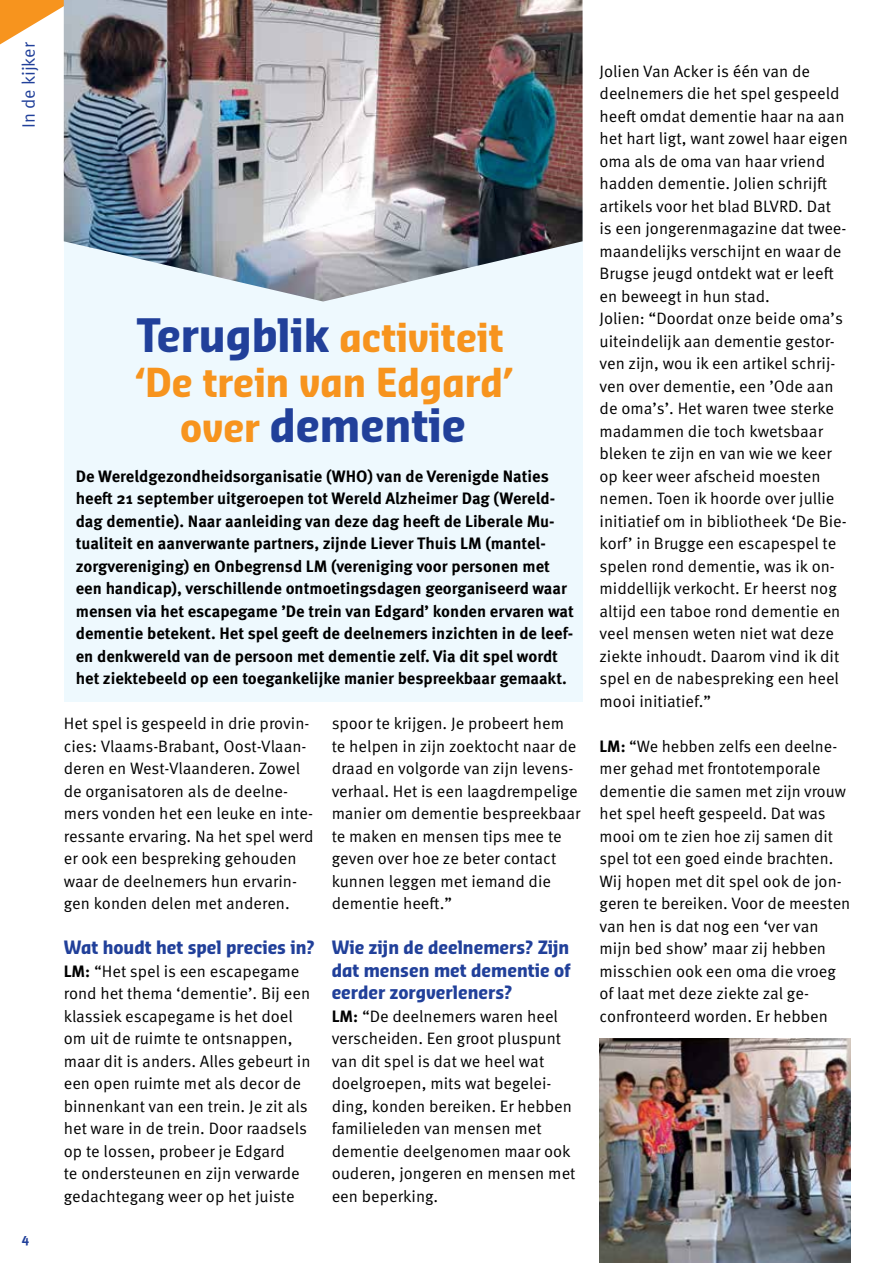
<style>
.page{position:relative;width:893px;height:1263px;background:#fff}
.page>*{position:absolute;margin:0;border:0;box-sizing:border-box;transform-origin:0 0}
.t1{font:700 45px "Sansa Con Pro";color:#21409a}
.t2{font:700 39px/45px "Sansa Con Pro";color:#f7941e}
.t3{font:700 18px/22.5px "Sansa Con Pro";color:#21409a;text-align:justify}
.t4{font:18px "Meta Pro Norm";color:#21409a}
.t5{font:16.5px/22.5px "Meta Pro Norm";color:#000}
.t6{font:700 16.5px/22.5px "Meta Pro";color:#000}
.t7{font:700 13.5px "Meta Pro";color:#21409a}
.s1{font-size:45px;color:#21409a}
.s2{font-size:39px;color:#f7941e}
.s3{font-family:"Meta Pro";font-weight:700}
</style>
<div class="page">
<div style="left:64px;top:202px;width:519px;height:500px;background:#eef9fe"></div>
<svg style="left:0;top:0;width:64px;height:52px"></svg>
<img style="left:64px;top:0;width:519px;height:302px">
<img style="left:600px;top:1039px;width:250px;height:224px">
<p class="t4" style="left:15px;top:128px;width:87px;rotate:-90deg">In de kijker</p>
<p class="t7" style="left:22px;top:1228px;width:9px">4</p>
<h2 class="t2" style="left:134px;top:315px;width:380px"><span class="s1">Terugblik</span> activiteit ‘De trein van Edgard’</h2>
<h1 class="t1" style="left:180px;top:394px;width:287px"><span class="s2">over</span> dementie</h1>
<p class="t6" style="left:76px;top:463px;width:500px">De Wereldgezondheidsorganisatie (WHO) van de Verenigde Naties heeft 21 september uitgeroepen tot Wereld Alzheimer Dag (Wereld&shy;dag dementie). Naar aanleiding van deze dag heeft de Liberale Mu&shy;tualiteit en aanverwante partners, zijnde Liever Thuis LM (mantel&shy;zorgvereniging) en Onbegrensd LM (vereniging voor personen met een handicap), verschillende ontmoetingsdagen georganiseerd waar mensen via het escapegame ’De trein van Edgard’ konden ervaren wat dementie betekent. Het spel geeft de deelnemers inzichten in de leef&shy;en denkwereld van de persoon met dementie zelf. Via dit spel wordt het ziektebeeld op een toegankelijke manier bespreekbaar gemaakt.</p>
<p class="t5" style="left:64px;top:711px;width:251px">Het spel is gespeeld in drie provin&shy;cies: Vlaams-Brabant, Oost-Vlaan&shy;deren en West-Vlaanderen. Zowel de organisatoren als de deelne&shy;mers vonden het een leuke en inte&shy;ressante ervaring. Na het spel werd er ook een bespreking gehouden waar de deelnemers hun ervarin&shy;gen konden delen met anderen.</p>
<p class="t3" style="left:64px;top:936px;width:252px">Wat houdt het spel precies in?</p>
<p class="t5" style="left:64px;top:958px;width:248px"><span class="s3">LM:</span> “Het spel is een escapegame rond het thema ‘dementie’. Bij een klassiek escapegame is het doel om uit de ruimte te ontsnappen, maar dit is anders. Alles gebeurt in een open ruimte met als decor de binnenkant van een trein. Je zit als het ware in de trein. Door raadsels op te lossen, probeer je Edgard<br>te ondersteunen en zijn verwarde gedachtegang weer op het juiste</p>
<p class="t5" style="left:332px;top:711px;width:250px">spoor te krijgen. Je probeert hem te helpen in zijn zoektocht naar de draad en volgorde van zijn levens&shy;verhaal. Het is een laagdrempelige manier om dementie bespreekbaar te maken en mensen tips mee te geven over hoe ze beter contact kunnen leggen met iemand die dementie heeft.”</p>
<p class="t3" style="left:332px;top:936px;width:240px">Wie zijn de deelnemers? Zijn dat mensen met dementie of eerder zorgverleners?</p>
<p class="t5" style="left:332px;top:1003px;width:245px"><span class="s3">LM:</span> “De deelnemers waren heel verscheiden. Een groot pluspunt van dit spel is dat we heel wat doelgroepen, mits wat begelei&shy;ding, konden bereiken. Er hebben familieleden van mensen met dementie deelgenomen maar ook ouderen, jongeren en mensen met een beperking.</p>
<p class="t5" style="left:600px;top:58px;width:250px">Jolien Van Acker is één van de deelnemers die het spel gespeeld heeft omdat dementie haar na aan het hart ligt, want zowel haar eigen oma als de oma van haar vriend hadden dementie. Jolien schrijft artikels voor het blad BLVRD. Dat<br>is een jongerenmagazine dat twee&shy;maandelijks verschijnt en waar de<br>Brugse jeugd ontdekt wat er leeft en beweegt in hun stad.<br>Jolien: “Doordat onze beide oma’s uiteindelijk aan dementie gestor&shy;ven zijn, wou ik een artikel schrij&shy;ven over dementie, een ’Ode aan de oma’s’. Het waren twee sterke madammen die toch kwetsbaar bleken te zijn en van wie we keer op keer weer afscheid moesten nemen. Toen ik hoorde over jullie initiatief om in bibliotheek ‘De Bie&shy;korf’ in Brugge een escapespel te spelen rond dementie, was ik on&shy;middellijk verkocht. Er heerst nog altijd een taboe rond dementie en veel mensen weten niet wat deze ziekte inhoudt. Daarom vind ik dit spel en de nabespreking een heel mooi initiatief.”</p>
<p class="t5" style="left:600px;top:733px;width:252px"><span class="s3">LM:</span> “We hebben zelfs een deelne&shy;mer gehad met frontotemporale dementie die samen met zijn vrouw het spel heeft gespeeld. Dat was mooi om te zien hoe zij samen dit spel tot een goed einde brachten.<br>Wij hopen met dit spel ook de jon&shy;geren te bereiken. Voor de meesten van hen is dat nog een ‘ver van mijn bed show’ maar zij hebben misschien ook een oma die vroeg of laat met deze ziekte zal ge&shy;confronteerd worden. Er hebben</p>
</div>
